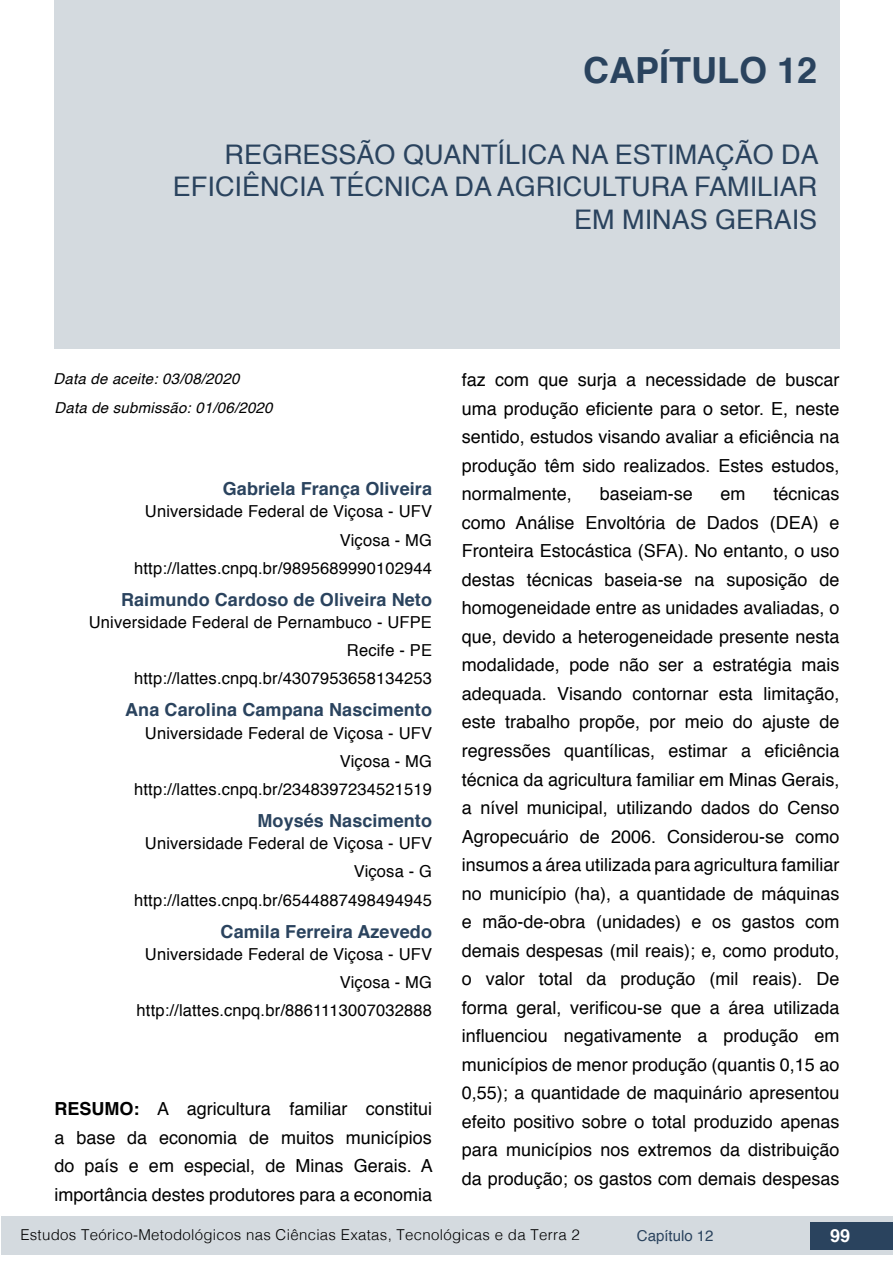
<style>
.page{position:relative;width:893px;height:1263px;background:#fff}
.page>*{position:absolute;margin:0;border:0;box-sizing:border-box;transform-origin:0 0}
.capitulos{font:700 36px "Helvetica";color:#2a435e}
.nome_artigos{font:27px/32.4px "Helvetica";color:#2a435e;text-align:right}
.Resumos_e_PC_TXT{font:18px/28.5px "Helvetica";color:#000;text-align:justify}
.nome_autores{font:700 18px "Helvetica";letter-spacing:.005em;color:#2a435e}
.t1{font:700 18px "Helvetica";color:#fff}
.info_autores{font:16.5px "Helvetica";letter-spacing:.01em;color:#000}
.t2{font:300 15px "Helvetica";letter-spacing:.02em;color:#000}
.datas{font:italic 15px "Helvetica";letter-spacing:.015em;color:#000}
.t3{font:15px "Helvetica";color:#2a435e}
.s1{font-weight:700}
</style>
<div class="page">
<div style="left:1px;top:1216px;width:891px;height:38px;background:#d4dadf"></div>
<div style="left:810px;top:1222px;width:83px;height:27px;background:#2a435e"></div>
<div style="left:54px;top:0;width:785px;height:349px;background:#d4dadf"></div>
<p class="capitulos" style="left:583px;top:41px;width:236px">CAPÍTULO 12</p>
<p class="nome_artigos" style="left:173px;top:139px;width:647px">REGRESSÃO QUANTÍLICA NA ESTIMAÇÃO DA<br>EFICIÊNCIA TÉCNICA DA AGRICULTURA FAMILIAR<br>EM MINAS GERAIS</p>
<p class="datas" style="left:54px;top:367px;width:187px">Data de aceite: 03/08/2020</p>
<p class="datas" style="left:54px;top:396px;width:220px">Data de submissão: 01/06/2020</p>
<p class="nome_autores" style="left:223px;top:474px;width:211px">Gabriela França Oliveira</p>
<p class="info_autores" style="left:145px;top:499px;width:288px">Universidade Federal de Viçosa - UFV</p>
<p class="info_autores" style="left:340px;top:527px;width:94px">Viçosa - MG</p>
<p class="info_autores" style="left:134px;top:555px;width:299px">http://lattes.cnpq.br/9895689990102944</p>
<p class="nome_autores" style="left:121px;top:585px;width:312px">Raimundo Cardoso de Oliveira Neto</p>
<p class="info_autores" style="left:89px;top:609px;width:345px">Universidade Federal de Pernambuco - UFPE</p>
<p class="info_autores" style="left:347px;top:638px;width:87px">Recife - PE</p>
<p class="info_autores" style="left:134px;top:666px;width:299px">http://lattes.cnpq.br/4307953658134253</p>
<p class="nome_autores" style="left:125px;top:695px;width:308px">Ana Carolina Campana Nascimento</p>
<p class="info_autores" style="left:145px;top:720px;width:288px">Universidade Federal de Viçosa - UFV</p>
<p class="info_autores" style="left:340px;top:748px;width:94px">Viçosa - MG</p>
<p class="info_autores" style="left:134px;top:776px;width:299px">http://lattes.cnpq.br/2348397234521519</p>
<p class="nome_autores" style="left:257px;top:806px;width:176px">Moysés Nascimento</p>
<p class="info_autores" style="left:145px;top:831px;width:288px">Universidade Federal de Viçosa - UFV</p>
<p class="info_autores" style="left:354px;top:859px;width:80px">Viçosa - G</p>
<p class="info_autores" style="left:134px;top:887px;width:299px">http://lattes.cnpq.br/6544887498494945</p>
<p class="nome_autores" style="left:221px;top:917px;width:213px">Camila Ferreira Azevedo</p>
<p class="info_autores" style="left:145px;top:941px;width:288px">Universidade Federal de Viçosa - UFV</p>
<p class="info_autores" style="left:340px;top:969px;width:94px">Viçosa - MG</p>
<p class="info_autores" style="left:137px;top:998px;width:297px">http://lattes.cnpq.br/8861113007032888</p>
<p class="Resumos_e_PC_TXT" style="left:54px;top:1095px;width:380px"><span class="s1">RESUMO:</span> A agricultura familiar constitui a base da economia de muitos municípios do país e em especial, de Minas Gerais. A importância destes produtores para a economia</p>
<p class="Resumos_e_PC_TXT" style="left:462px;top:366px;width:379px">faz com que surja a necessidade de buscar uma produção eficiente para o setor. E, neste sentido, estudos visando avaliar a eficiência na produção têm sido realizados. Estes estudos, normalmente,</p>
<p class="Resumos_e_PC_TXT" style="left:462px;top:480px;width:379px;text-indent:312px">técnicas como Análise Envoltória de Dados (DEA) e Fronteira Estocástica (SFA). No entanto, o uso destas técnicas baseia-se na suposição de homogeneidade entre as unidades avaliadas, o que, devido a heterogeneidade presente nesta modalidade, pode não ser a estratégia mais adequada. Visando contornar esta limitação, este trabalho propõe, por meio do ajuste de regressões quantílicas, estimar a eficiência técnica da agricultura familiar em Minas Gerais, a nível municipal, utilizando dados do Censo Agropecuário de 2006. Considerou-se como insumos a área utilizada para agricultura familiar no município (ha), a quantidade de máquinas e mão-de-obra (unidades) e os gastos com demais despesas (mil reais); e, como produto, o valor total da produção (mil reais). De forma geral, verificou-se que a área utilizada influenciou negativamente a produção em municípios de menor produção (quantis 0,15 ao 0,55); a quantidade de maquinário apresentou efeito positivo sobre o total produzido apenas para municípios nos extremos da distribuição da produção; os gastos com demais despesas</p>
<p class="Resumos_e_PC_TXT" style="left:600px;top:480px;width:95px">baseiam-se</p>
<p class="Resumos_e_PC_TXT" style="left:720px;top:480px;width:27px">em</p>
<p class="t2" style="left:20px;top:1222px;width:561px">Estudos Teórico-Metodológicos nas Ciências Exatas, Tecnológicas e da Terra 2</p>
<p class="t3" style="left:637px;top:1224px;width:78px">Capítulo 12</p>
<p class="t1" style="left:830px;top:1221px;width:22px">99</p>
</div>
